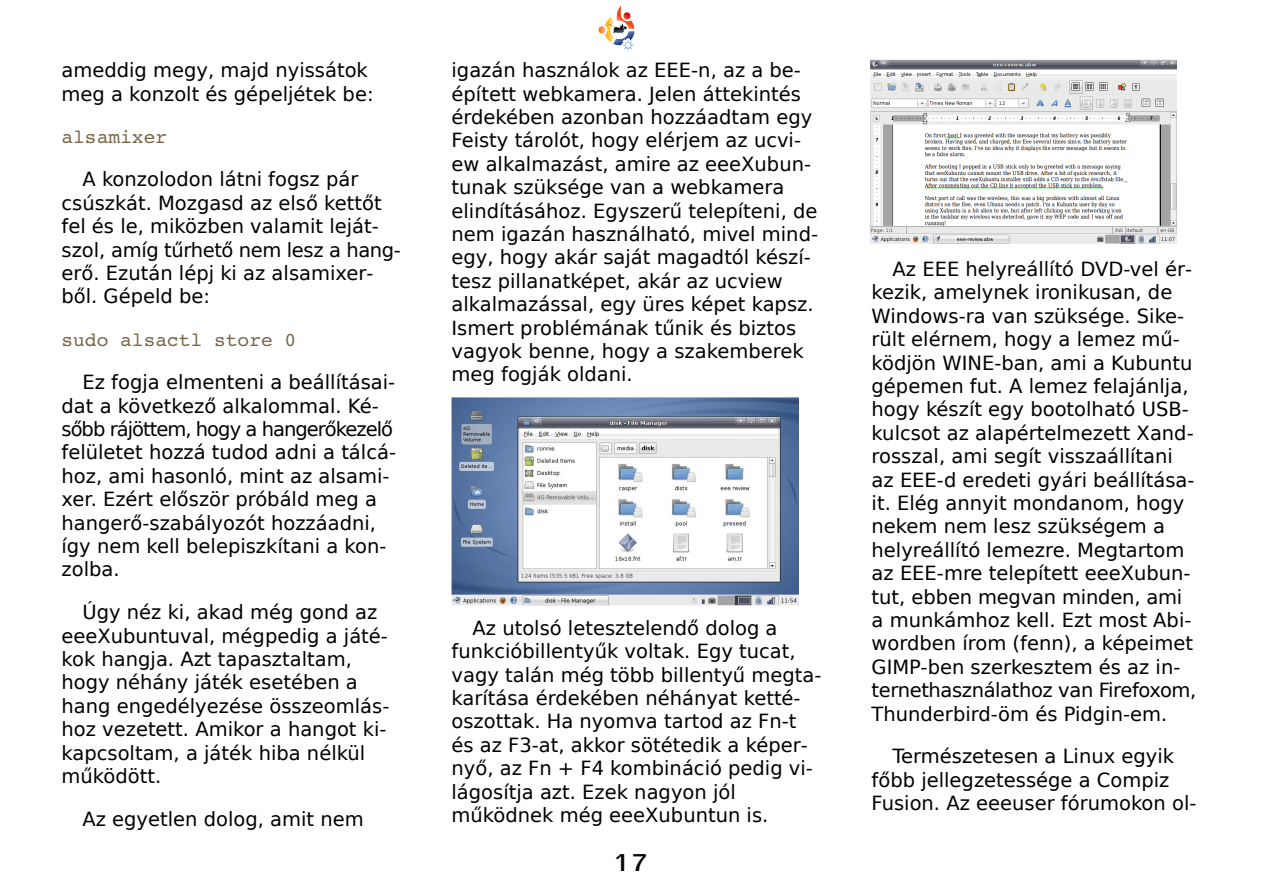
<style>
.page{position:relative;width:1263px;height:893px;background:#fff}
.page>*{position:absolute;margin:0;border:0;box-sizing:border-box;transform-origin:0 0}
.t1{font:700 24px "Garuda";color:#000}
.t2{font:19.5px/23.4px "DejaVu Sans";color:#000}
.t3{font:19.5px "Courier 10 Pitch BT";color:#796646}
</style>
<div class="page">
<img style="left:598px;top:5px;width:37px;height:46px">
<img style="left:870px;top:60px;width:306px;height:184px">
<img style="left:452px;top:397px;width:346px;height:208px">
<p class="t2" style="left:62px;top:59px;width:314px">ameddig megy, majd nyissátok meg a konzolt és gépeljétek be:</p>
<p class="t3" style="left:62px;top:127px;width:107px">alsamixer</p>
<p class="t2" style="left:62px;top:168px;width:341px;text-indent:21px">A konzolodon látni fogsz pár csúszkát. Mozgasd az első kettőt fel és le, miközben valamit leját&shy;szol, amíg tűrhető nem lesz a hang&shy;erő. Ezután lépj ki az alsamixer&shy;ből. Gépeld be:</p>
<p class="t3" style="left:62px;top:329px;width:236px">sudo alsactl store 0</p>
<p class="t2" style="left:62px;top:371px;width:336px;text-indent:21px">Ez fogja elmenteni a beállításai&shy;dat a következő alkalommal. Ké&shy;sőbb rájöttem, hogy a hangerőkezelő felületet hozzá tudod adni a tálcá&shy;hoz, ami hasonló, mint az alsami&shy;xer. Ezért először próbáld meg a hangerő-szabályozót hozzáadni, így nem kell belepiszkítani a kon&shy;zolba.</p>
<p class="t2" style="left:62px;top:601px;width:329px;text-indent:21px">Úgy néz ki, akad még gond az eeeXubuntuval, mégpedig a játé&shy;kok hangja. Azt tapasztaltam, hogy néhány játék esetében a hang engedélyezése összeomlás&shy;hoz vezetett. Amikor a hangot ki&shy;kapcsoltam, a játék hiba nélkül működött.</p>
<p class="t2" style="left:82px;top:807px;width:283px">Az egyetlen dolog, amit nem</p>
<p class="t2" style="left:452px;top:59px;width:368px">igazán használok az EEE-n, az a be&shy;épített webkamera. Jelen áttekintés érdekében azonban hozzáadtam egy Feisty tárolót, hogy elérjem az ucvi&shy;ew alkalmazást, amire az eeeXubun&shy;tunak szüksége van a webkamera elindításához. Egyszerű telepíteni, de nem igazán használható, mivel mind&shy;egy, hogy akár saját magadtól készí&shy;tesz pillanatképet, akár az ucview alkalmazással, egy üres képet kapsz.<br>Ismert problémának tűnik és biztos vagyok benne, hogy a szakemberek meg fogják oldani.</p>
<p class="t2" style="left:452px;top:616px;width:371px;text-indent:21px">Az utolsó letesztelendő dolog a funkcióbillentyűk voltak. Egy tucat, vagy talán még több billentyű megta&shy;karítása érdekében néhányat ketté&shy;oszottak. Ha nyomva tartod az Fn-t és az F3-at, akkor sötétedik a képer&shy;nyő, az Fn + F4 kombináció pedig vi&shy;lágosítja azt. Ezek nagyon jól működnek még eeeXubuntun is.</p>
<p class="t1" style="left:612px;top:848px;width:36px">17</p>
<p class="t2" style="left:872px;top:257px;width:326px;text-indent:21px">Az EEE helyreállító DVD-vel ér&shy;kezik, amelynek ironikusan, de<br>Windows-ra van szüksége. Sike&shy;rült elérnem, hogy a lemez mű&shy;ködjön WINE-ban, ami a Kubuntu gépemen fut. A lemez felajánlja, hogy készít egy bootolható USB&shy;kulcsot az alapértelmezett Xand&shy;rosszal, ami segít visszaállítani az EEE-d eredeti gyári beállítása&shy;it. Elég annyit mondanom, hogy nekem nem lesz szükségem a helyreállító lemezre. Megtartom az EEE-mre telepített eeeXubun&shy;tut, ebben megvan minden, ami a munkámhoz kell. Ezt most Abi&shy;wordben írom (fenn), a képeimet<br>GIMP-ben szerkesztem és az in&shy;ternethasználathoz van Firefoxom,<br>Thunderbird-öm és Pidgin-em.</p>
<p class="t2" style="left:872px;top:745px;width:326px;text-indent:21px">Természetesen a Linux egyik főbb jellegzetessége a Compiz<br>Fusion. Az eeeuser fórumokon ol-</p>
</div>
